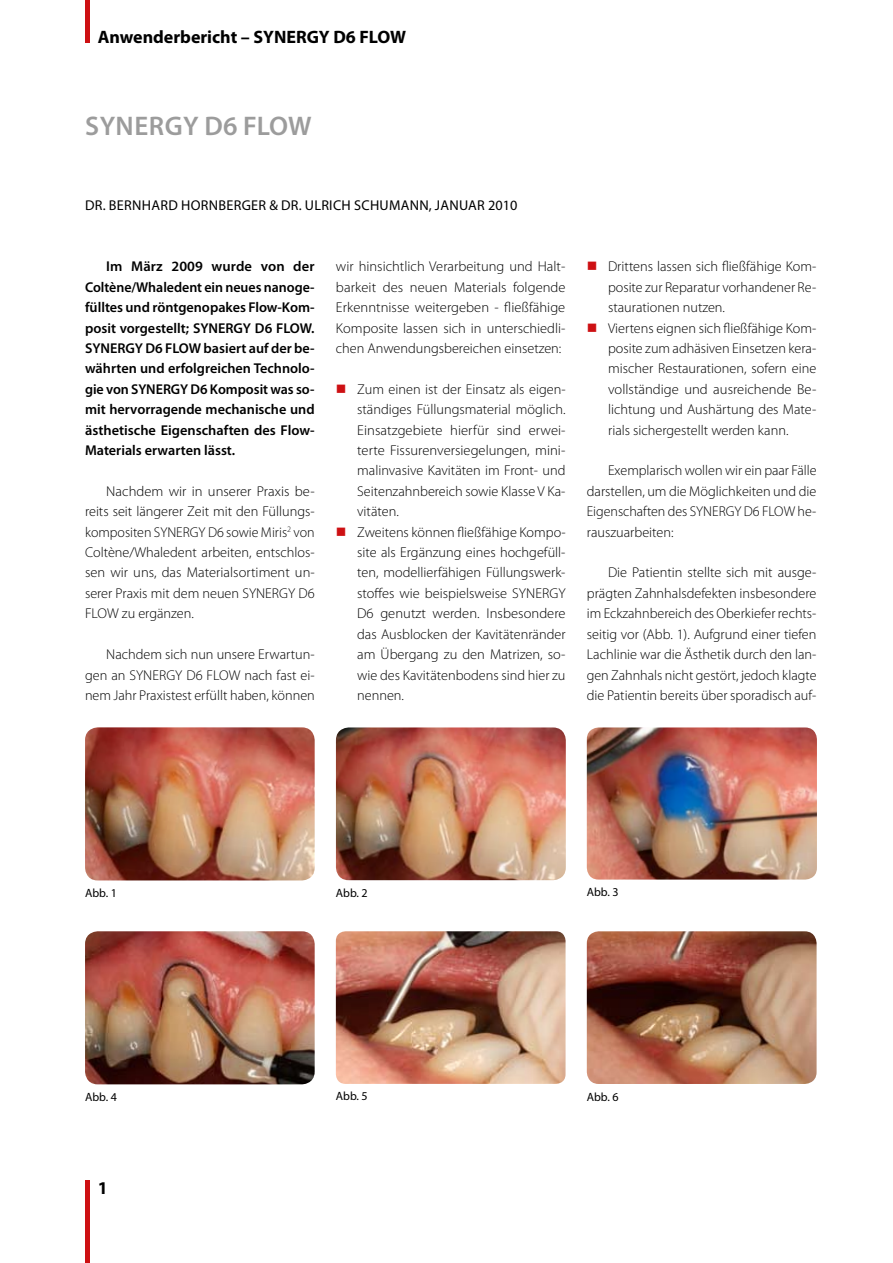
<style>
.page{position:relative;width:893px;height:1263px;background:#fff}
.page>*{position:absolute;margin:0;border:0;box-sizing:border-box;transform-origin:0 0}
.t1{font:600 27px "Myriad Pro";letter-spacing:.015em;color:#9c9c9c}
.t2{font:700 18px "Myriad Pro";color:#000}
.t3{font:300 14.25px/20.4px "Myriad Pro";color:#000;text-align:justify}
.t4{font:600 14.25px/20.4px "Myriad Pro";color:#000;text-align:justify}
.t5{font:14.25px "Myriad Pro";letter-spacing:.02em;color:#000}
.t6{font:12px "Myriad Pro";color:#000}
</style>
<div class="page">
<img style="left:85px;top:931px;width:230px;height:153px">
<img style="left:85px;top:727px;width:230px;height:153px">
<img style="left:336px;top:727px;width:230px;height:153px">
<img style="left:587px;top:727px;width:230px;height:152px">
<img style="left:336px;top:931px;width:230px;height:153px">
<img style="left:587px;top:931px;width:230px;height:153px">
<hr style="left:85px;top:0;width:4px;height:43px;background:#cd1013">
<hr style="left:85px;top:1181px;width:4px;height:82px;background:#cd1013">
<p class="t2" style="left:98px;top:25px;width:310px">Anwenderbericht – Synergy D6 Flow</p>
<h1 class="t1" style="left:85px;top:109px;width:228px">SYNERGY D6 FLOW</h1>
<p class="t5" style="left:85px;top:196px;width:434px">DR. BERNHARD HORNBERGER &amp; DR. ULRICH SCHUMANN, JANUAR 2010</p>
<p class="t4" style="left:85px;top:256px;width:231px;text-indent:21px">Im März 2009 wurde von der Coltène/Whaledent ein neues nanoge&shy;fülltes und röntgenopakes Flow-Kom&shy;posit vorgestellt; SYNERGY D6 FLOW.<br>SYNERGY D6 FLOW basiert auf der be&shy;währten und erfolgreichen Technolo&shy;gie von SYNERGY D6 Komposit was so&shy;mit hervorragende mechanische und ästhetische Eigenschaften des Flow-Materials erwarten lässt.</p>
<p class="t3" style="left:85px;top:481px;width:231px;text-indent:21px">Nachdem wir in unserer Praxis be&shy;reits seit längerer Zeit mit den Füllungs&shy;kompositen SYNERGY D6 sowie Miris<sup>2</sup> von Coltène/Whaledent arbeiten, entschlos&shy;sen wir uns, das Materialsortiment un&shy;serer Praxis mit dem neuen SYNERGY D6<br>FLOW zu ergänzen.</p>
<p class="t3" style="left:85px;top:644px;width:231px;text-indent:21px">Nachdem sich nun unsere Erwartun&shy;gen an SYNERGY D6 FLOW nach fast ei&shy;nem Jahr Praxistest erfüllt haben, können</p>
<p class="t3" style="left:336px;top:257px;width:231px">wir hinsichtlich Verarbeitung und Halt&shy;barkeit des neuen Materials folgende Erkenntnisse weitergeben - fließfähige Komposite lassen sich in unterschiedli&shy;chen Anwendungsbereichen einsetzen:</p>
<p class="t3" style="left:357px;top:379px;width:210px;text-align:left">Zum einen ist der Einsatz als eigen&shy;ständiges Füllungsmaterial möglich.<br>Einsatzgebiete hierfür sind erwei&shy;terte Fissurenversiegelungen, mini&shy;malinvasive Kavitäten im Front- und Seitenzahnbereich sowie Klasse V Ka&shy;vitäten.<br>Zweitens können fließfähige Kompo&shy;site als Ergänzung eines hochgefüll&shy;ten, modellierfähigen Füllungswerk&shy;stoffes wie beispielsweise SYNERGY D6 genutzt werden. Insbesondere das Ausblocken der Kavitätenränder am Übergang zu den Matrizen, so&shy;wie des Kavitätenbodens sind hier zu nennen.</p>
<p class="t3" style="left:608px;top:257px;width:210px;text-align:left">Drittens lassen sich fließfähige Kom&shy;posite zur Reparatur vorhandener Re&shy;staurationen nutzen.<br>Viertens eignen sich fließfähige Kom&shy;posite zum adhäsiven Einsetzen kera&shy;mischer Restaurationen, sofern eine vollständige und ausreichende Be&shy;lichtung und Aushärtung des Mate&shy;rials sichergestellt werden kann.</p>
<p class="t3" style="left:587px;top:461px;width:231px;text-indent:21px">Exemplarisch wollen wir ein paar Fälle darstellen, um die Möglichkeiten und die Eigenschaften des SYNERGY D6 FLOW he&shy;rauszuarbeiten:</p>
<p class="t3" style="left:587px;top:563px;width:231px;text-indent:21px">Die Patientin stellte sich mit ausge&shy;prägten Zahnhalsdefekten insbesondere im Eckzahnbereich des Oberkiefer rechts&shy;seitig vor (Abb. 1). Aufgrund einer tiefen Lachlinie war die Ästhetik durch den lan&shy;gen Zahnhals nicht gestört, jedoch klagte die Patientin bereits über sporadisch auf-</p>
<p class="t6" style="left:85px;top:885px;width:33px">ABB. 1</p>
<p class="t6" style="left:336px;top:885px;width:33px">ABB. 2</p>
<p class="t6" style="left:587px;top:885px;width:33px">ABB. 3</p>
<p class="t6" style="left:85px;top:1089px;width:33px">ABB. 4</p>
<p class="t2" style="left:98px;top:1176px;width:11px">1</p>
<p class="t6" style="left:336px;top:1088px;width:33px">ABB. 5</p>
<p class="t6" style="left:587px;top:1089px;width:33px">ABB. 6</p>
</div>
